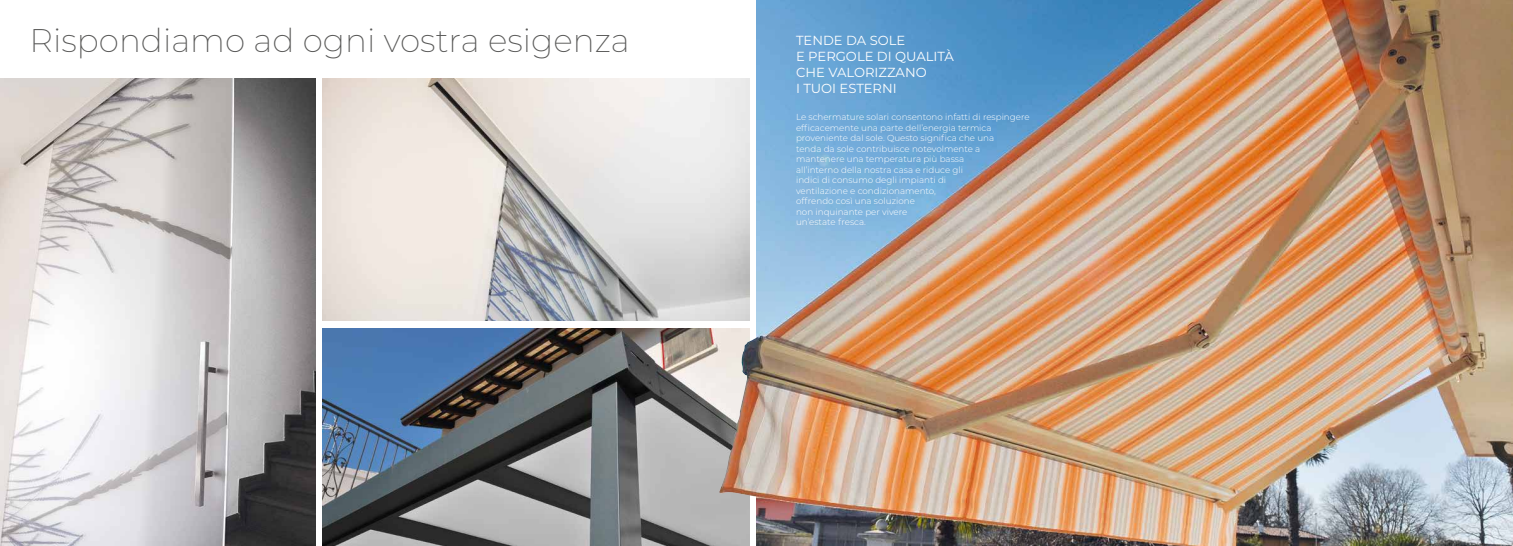
<style>
.page{position:relative;width:1513px;height:546px;background:#fff}
.page>*{position:absolute;margin:0;border:0;box-sizing:border-box;transform-origin:0 0}
.t1{font:200 32.73px "Montserrat";color:#575756}
.t2{font:13.12px/15.8px "Montserrat";color:#fff}
.t3{font:300 8.75px/10.5px "Montserrat";color:#fff}
</style>
<div class="page">
<img style="left:0;top:78px;width:315px;height:468px">
<img style="left:322px;top:78px;width:427px;height:243px">
<img style="left:756px;top:0;width:757px;height:546px">
<img style="left:322px;top:329px;width:427px;height:217px">
<img style="left:719px;top:337px;width:37px;height:159px">
<h1 class="t1" style="left:30px;top:18px;width:602px">Rispondiamo ad ogni vostra esigenza</h1>
<h2 class="t2" style="left:796px;top:32px;width:159px">TENDE DA SOLE<br>E PERGOLE DI QUALITÀ<br>CHE VALORIZZANO<br>I TUOI ESTERNI</h2>
<p class="t3" style="left:796px;top:112px;width:235px">Le schermature solari consentono infatti di respingere efficacemente una parte dell’energia termica proveniente dal sole. Questo significa che una<br>tenda da sole contribuisce notevolmente a mantenere una temperatura più bassa<br>all’interno della nostra casa e riduce gli<br>indici di consumo degli impianti di<br>ventilazione e condizionamento,<br>offrendo così una soluzione<br>non inquinante per vivere<br>un’estate fresca.</p>
</div>
